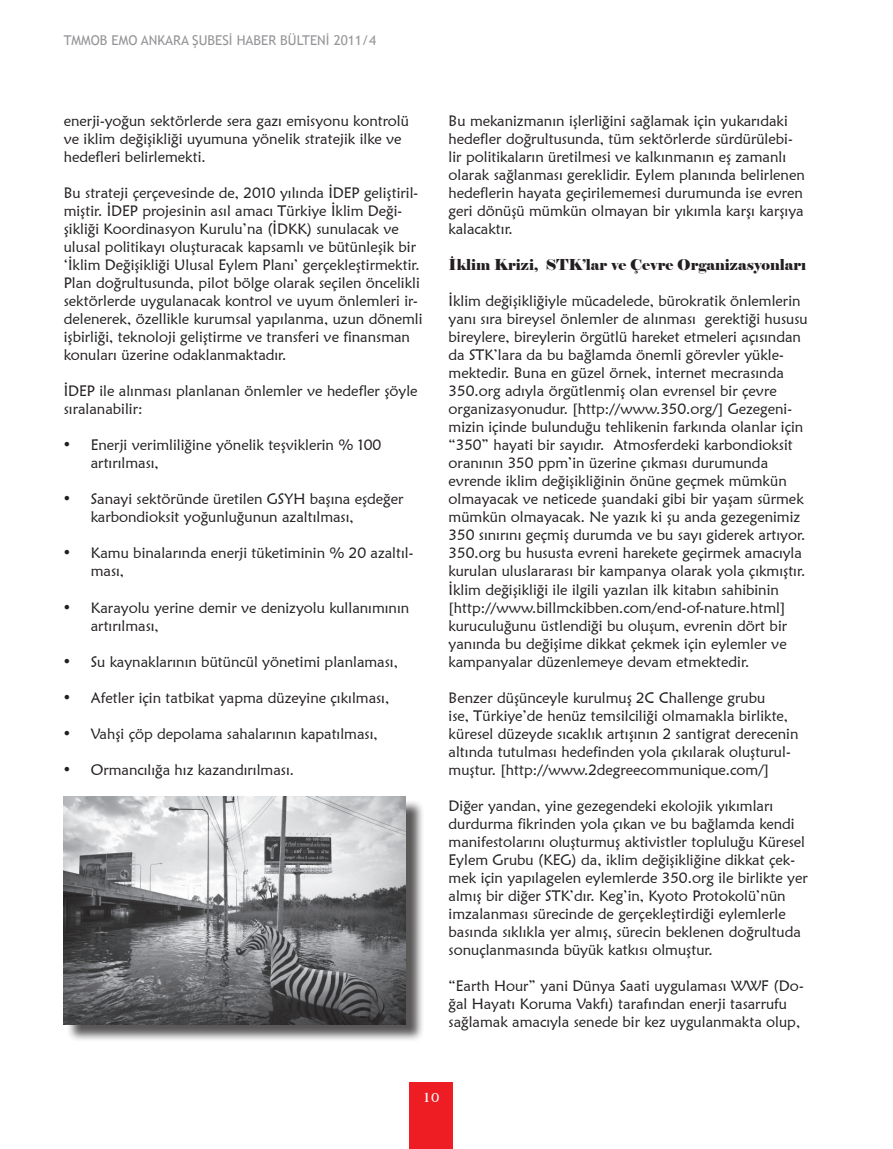
<style>
.page{position:relative;width:893px;height:1149px;background:#fff}
.page>*{position:absolute;margin:0;border:0;box-sizing:border-box;transform-origin:0 0}
.t1{font:15px/18px "Maiandra GD";color:#231f20}
.t2{font:15px "Elephant";color:#231f20}
.t3{font:13.5px "Trebuchet MS";color:#939598}
.t4{font:500 13.5px "Brahms";color:#fff}
.s1{font-family:"Times New Roman";font-size:18px}
</style>
<div class="page">
<div style="left:409px;top:1082px;width:44px;height:66px;background:#ee1d23"></div>
<div style="left:66px;top:798px;width:365px;height:251px;background:#231f20;opacity:.75"></div>
<img style="left:64px;top:796px;width:342px;height:227px">
<p class="t3" style="left:64px;top:33px;width:314px">TMMOB EMO ANKARA ŞUBESİ HABER BÜLTENİ 2011/4</p>
<p class="t1" style="left:64px;top:112px;width:347px">enerji-yoğun sektörlerde sera gazı emisyonu kontrolü ve iklim değişikliği uyumuna yönelik stratejik ilke ve hedefleri belirlemekti.</p>
<p class="t1" style="left:64px;top:184px;width:360px">Bu strateji çerçevesinde de, 2010 yılında İDEP geliştiril&shy;miştir. İDEP projesinin asıl amacı Türkiye İklim Deği&shy;şikliği Koordinasyon Kurulu’na (İDKK) sunulacak ve ulusal politikayı oluşturacak kapsamlı ve bütünleşik bir ‘İklim Değişikliği Ulusal Eylem Planı’ gerçekleştirmektir.<br>Plan doğrultusunda, pilot bölge olarak seçilen öncelikli sektörlerde uygulanacak kontrol ve uyum önlemleri ir&shy;delenerek, özellikle kurumsal yapılanma, uzun dönemli işbirliği, teknoloji geliştirme ve transferi ve finansman konuları üzerine odaklanmaktadır.</p>
<p class="t1" style="left:64px;top:382px;width:355px">İDEP ile alınması planlanan önlemler ve hedefler şöyle sıralanabilir:</p>
<p class="t1" style="left:91px;top:436px;width:292px;text-indent:-27px"><span class="s1">•</span> Enerji verimliliğine yönelik teşviklerin % 100 artırılması,</p>
<p class="t1" style="left:91px;top:490px;width:314px;text-indent:-27px"><span class="s1">•</span> Sanayi sektöründe üretilen GSYH başına eşdeğer karbondioksit yoğunluğunun azaltılması,</p>
<p class="t1" style="left:91px;top:544px;width:324px;text-indent:-27px"><span class="s1">•</span> Kamu binalarında enerji tüketiminin % 20 azaltıl&shy;ması,</p>
<p class="t1" style="left:91px;top:598px;width:320px;text-indent:-27px"><span class="s1">•</span> Karayolu yerine demir ve denizyolu kullanımının artırılması,</p>
<p class="t1" style="left:64px;top:652px;width:336px"><span class="s1">•</span> Su kaynaklarının bütüncül yönetimi planlaması,</p>
<p class="t1" style="left:64px;top:688px;width:327px"><span class="s1">•</span> Afetler için tatbikat yapma düzeyine çıkılması,</p>
<p class="t1" style="left:64px;top:724px;width:315px"><span class="s1">•</span> Vahşi çöp depolama sahalarının kapatılması,</p>
<p class="t1" style="left:64px;top:760px;width:232px"><span class="s1">•</span> Ormancılığa hız kazandırılması.</p>
<p class="t1" style="left:449px;top:112px;width:358px">Bu mekanizmanın işlerliğini sağlamak için yukarıdaki hedefler doğrultusunda, tüm sektörlerde sürdürülebi&shy;lir politikaların üretilmesi ve kalkınmanın eş zamanlı olarak sağlanması gereklidir. Eylem planında belirlenen hedeflerin hayata geçirilememesi durumunda ise evren geri dönüşü mümkün olmayan bir yıkımla karşı karşıya kalacaktır.</p>
<p class="t2" style="left:449px;top:255px;width:359px">İklim Krizi, STK’lar ve Çevre Organizasyonları</p>
<p class="t1" style="left:449px;top:292px;width:361px">İklim değişikliğiyle mücadelede, bürokratik önlemlerin yanı sıra bireysel önlemler de alınması gerektiği hususu bireylere, bireylerin örgütlü hareket etmeleri açısından da STK’lara da bu bağlamda önemli görevler yükle&shy;mektedir. Buna en güzel örnek, internet mecrasında 350.org adıyla örgütlenmiş olan evrensel bir çevre organizasyonudur. [http://www.350.org/] Gezegeni&shy;mizin içinde bulunduğu tehlikenin farkında olanlar için “350” hayati bir sayıdır. Atmosferdeki karbondioksit oranının 350 ppm’in üzerine çıkması durumunda evrende iklim değişikliğinin önüne geçmek mümkün olmayacak ve neticede şuandaki gibi bir yaşam sürmek mümkün olmayacak. Ne yazık ki şu anda gezegenimiz 350 sınırını geçmiş durumda ve bu sayı giderek artıyor.<br>350.org bu hususta evreni harekete geçirmek amacıyla kurulan uluslararası bir kampanya olarak yola çıkmıştır.<br>İklim değişikliği ile ilgili yazılan ilk kitabın sahibinin [http://www.billmckibben.com/end-of-nature.html] kuruculuğunu üstlendiği bu oluşum, evrenin dört bir yanında bu değişime dikkat çekmek için eylemler ve kampanyalar düzenlemeye devam etmektedir.</p>
<p class="t1" style="left:449px;top:688px;width:351px">Benzer düşünceyle kurulmuş 2C Challenge grubu<br>ise, Türkiye’de henüz temsilciliği olmamakla birlikte, küresel düzeyde sıcaklık artışının 2 santigrat derecenin altında tutulması hedefinden yola çıkılarak oluşturul&shy;muştur. [http://www.2degreecommunique.com/]</p>
<p class="t1" style="left:449px;top:796px;width:361px">Diğer yandan, yine gezegendeki ekolojik yıkımları durdurma fikrinden yola çıkan ve bu bağlamda kendi manifestolarını oluşturmuş aktivistler topluluğu Küresel Eylem Grubu (KEG) da, iklim değişikliğine dikkat çek&shy;mek için yapılagelen eylemlerde 350.org ile birlikte yer almış bir diğer STK’dır. Keg’in, Kyoto Protokolü’nün imzalanması sürecinde de gerçekleştirdiği eylemlerle basında sıklıkla yer almış, sürecin beklenen doğrultuda sonuçlanmasında büyük katkısı olmuştur.</p>
<p class="t1" style="left:449px;top:976px;width:357px">“Earth Hour” yani Dünya Saati uygulaması WWF (Do&shy;ğal Hayatı Koruma Vakfı) tarafından enerji tasarrufu sağlamak amacıyla senede bir kez uygulanmakta olup,</p>
<p class="t4" style="left:423px;top:1088px;width:19px">10</p>
</div>
